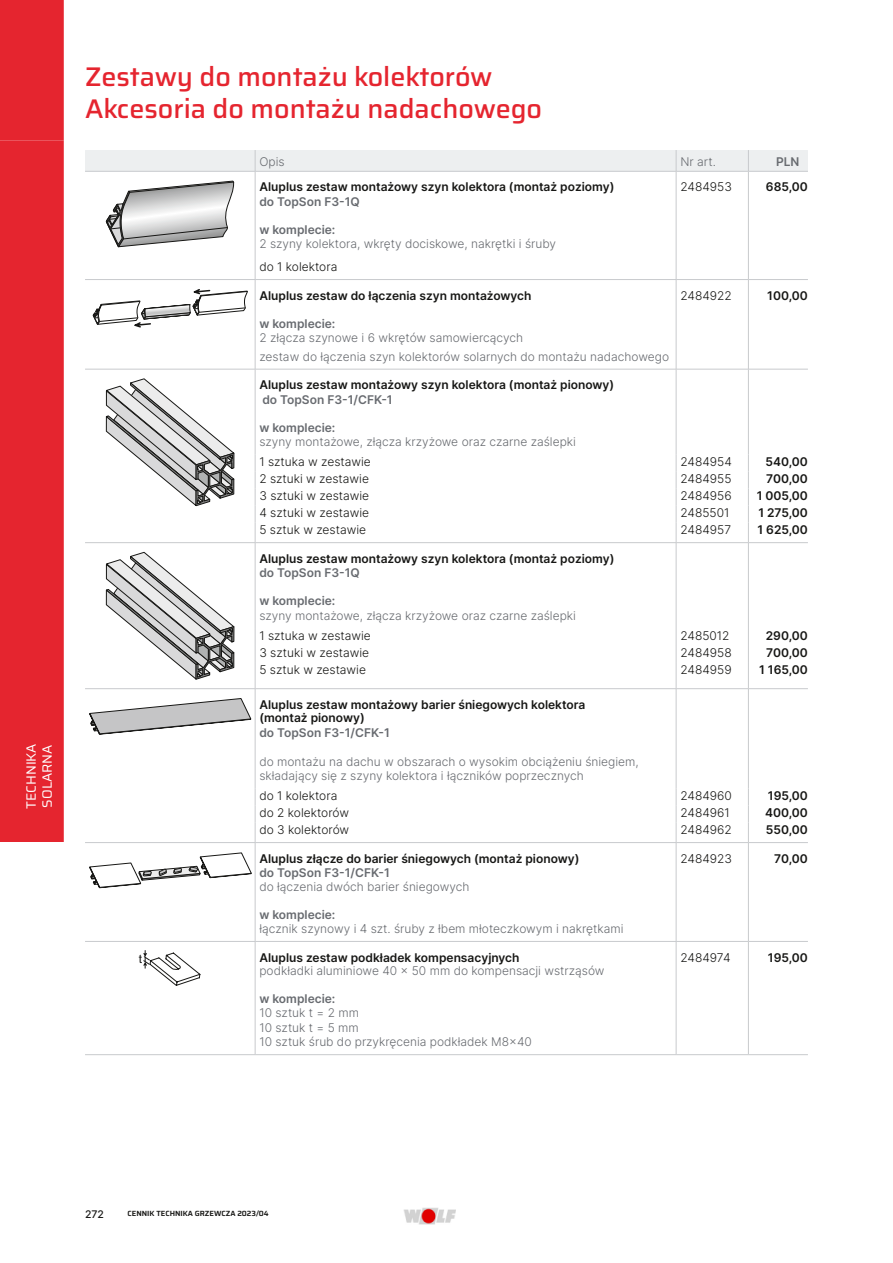
<style>
.page{position:relative;width:893px;height:1263px;background:#fff}
.page>*{position:absolute;margin:0;border:0;box-sizing:border-box;transform-origin:0 0}
.t1{font:500 27px/32.4px "Saira";color:#e5252f}
.t2{font:13.5px/16.2px "Saira";color:#fff}
.t3{font:300 12px/14.4px "Inter";color:#686b70}
.t4{font:600 12px/13.5px "Inter";color:#171715}
.t5{font:300 12px "Inter";color:#171715}
.t6{font:600 12px "Inter";color:#686b70}
.t7{font:12px "Arial";color:#171715}
.t8{font:500 10.5px "Inter";color:#171715}
.t9{font:600 7.5px "Saira";color:#171715}
</style>
<div class="page">
<img style="left:404px;top:1208px;width:51px;height:16px">
<div style="left:0;top:0;width:64px;height:842px;background:#e5252f"></div>
<hr style="left:748px;top:171px;width:1px;height:108px;background:#c8cacd">
<hr style="left:85px;top:279px;width:170px;height:1px;background:#c8cacd">
<hr style="left:676px;top:279px;width:72px;height:1px;background:#c8cacd">
<hr style="left:748px;top:279px;width:60px;height:1px;background:#c8cacd">
<hr style="left:748px;top:280px;width:1px;height:89px;background:#c8cacd">
<hr style="left:85px;top:369px;width:170px;height:1px;background:#c8cacd">
<hr style="left:676px;top:369px;width:72px;height:1px;background:#c8cacd">
<hr style="left:748px;top:369px;width:60px;height:1px;background:#c8cacd">
<hr style="left:748px;top:369px;width:1px;height:85px;background:#c8cacd">
<svg style="left:748px;top:454px;width:1px;height:88px"></svg>
<hr style="left:676px;top:542px;width:72px;height:1px;background:#c8cacd">
<hr style="left:748px;top:542px;width:60px;height:1px;background:#c8cacd">
<hr style="left:748px;top:543px;width:1px;height:85px;background:#c8cacd">
<svg style="left:748px;top:628px;width:1px;height:60px"></svg>
<hr style="left:85px;top:688px;width:170px;height:1px;background:#c8cacd">
<hr style="left:676px;top:688px;width:72px;height:1px;background:#c8cacd">
<hr style="left:748px;top:688px;width:60px;height:1px;background:#c8cacd">
<hr style="left:748px;top:689px;width:1px;height:99px;background:#c8cacd">
<svg style="left:748px;top:788px;width:1px;height:54px"></svg>
<hr style="left:85px;top:842px;width:170px;height:1px;background:#c8cacd">
<hr style="left:676px;top:842px;width:72px;height:1px;background:#c8cacd">
<hr style="left:748px;top:842px;width:60px;height:1px;background:#c8cacd">
<hr style="left:748px;top:843px;width:1px;height:98px;background:#c8cacd">
<hr style="left:85px;top:941px;width:170px;height:1px;background:#c8cacd">
<hr style="left:676px;top:941px;width:72px;height:1px;background:#c8cacd">
<hr style="left:748px;top:941px;width:60px;height:1px;background:#c8cacd">
<hr style="left:748px;top:941px;width:1px;height:113px;background:#c8cacd">
<hr style="left:85px;top:1054px;width:170px;height:1px;background:#c8cacd">
<hr style="left:676px;top:1054px;width:72px;height:1px;background:#c8cacd">
<hr style="left:748px;top:1054px;width:60px;height:1px;background:#c8cacd">
<hr style="left:255px;top:279px;width:421px;height:1px;background:#c8cacd">
<hr style="left:255px;top:369px;width:421px;height:1px;background:#c8cacd">
<hr style="left:255px;top:542px;width:421px;height:1px;background:#c8cacd">
<hr style="left:255px;top:688px;width:421px;height:1px;background:#c8cacd">
<hr style="left:255px;top:842px;width:421px;height:1px;background:#c8cacd">
<hr style="left:255px;top:941px;width:421px;height:1px;background:#c8cacd">
<hr style="left:255px;top:1054px;width:421px;height:1px;background:#c8cacd">
<hr style="left:255px;top:171px;width:1px;height:108px;background:#c8cacd">
<hr style="left:676px;top:171px;width:1px;height:108px;background:#c8cacd">
<hr style="left:255px;top:280px;width:1px;height:89px;background:#c8cacd">
<hr style="left:676px;top:280px;width:1px;height:89px;background:#c8cacd">
<hr style="left:255px;top:369px;width:1px;height:85px;background:#c8cacd">
<hr style="left:676px;top:369px;width:1px;height:85px;background:#c8cacd">
<svg style="left:676px;top:454px;width:1px;height:88px"></svg>
<hr style="left:676px;top:543px;width:1px;height:85px;background:#c8cacd">
<svg style="left:676px;top:628px;width:1px;height:60px"></svg>
<hr style="left:255px;top:689px;width:1px;height:99px;background:#c8cacd">
<hr style="left:676px;top:689px;width:1px;height:99px;background:#c8cacd">
<svg style="left:255px;top:788px;width:1px;height:54px"></svg>
<svg style="left:676px;top:788px;width:1px;height:54px"></svg>
<hr style="left:255px;top:843px;width:1px;height:98px;background:#c8cacd">
<hr style="left:676px;top:843px;width:1px;height:98px;background:#c8cacd">
<hr style="left:255px;top:941px;width:1px;height:113px;background:#c8cacd">
<hr style="left:676px;top:941px;width:1px;height:113px;background:#c8cacd">
<div style="left:85px;top:150px;width:723px;height:21px;background:#edeff0"></div>
<hr style="left:85px;top:171px;width:170px;height:1px;background:#c8cacd">
<hr style="left:255px;top:171px;width:421px;height:1px;background:#c8cacd">
<hr style="left:676px;top:171px;width:72px;height:1px;background:#c8cacd">
<hr style="left:748px;top:171px;width:60px;height:1px;background:#c8cacd">
<svg style="left:106px;top:181px;width:128px;height:66px"></svg>
<svg style="left:93px;top:289px;width:155px;height:39px"></svg>
<svg style="left:85px;top:371px;width:171px;height:317px"></svg>
<svg style="left:89px;top:698px;width:163px;height:37px"></svg>
<svg style="left:89px;top:852px;width:163px;height:36px"></svg>
<svg style="left:143px;top:950px;width:58px;height:36px"></svg>
<p class="t2" style="left:22px;top:809px;width:67px;rotate:-90deg">TECHNIKA<br>SOLARNA</p>
<h1 class="t1" style="left:85px;top:59px;width:459px">Zestawy do montażu kolektorów<br>Akcesoria do montażu nadachowego</h1>
<p class="t3" style="left:259px;top:155px;width:27px">Opis</p>
<p class="t3" style="left:680px;top:155px;width:37px">Nr art.</p>
<p class="t6" style="left:776px;top:153px;width:25px">PLN</p>
<p class="t4" style="left:259px;top:180px;width:356px">Aluplus zestaw montażowy szyn kolektora (montaż poziomy)</p>
<p class="t6" style="left:259px;top:193px;width:102px">do TopSon F3-1Q</p>
<p class="t6" style="left:259px;top:221px;width:78px">w komplecie:</p>
<p class="t3" style="left:259px;top:236px;width:298px">2 szyny kolektora, wkręty dociskowe, nakrętki i śruby</p>
<p class="t5" style="left:259px;top:258px;width:79px">do 1 kolektora</p>
<p class="t5" style="left:680px;top:178px;width:53px">2484953</p>
<p class="t4" style="left:766px;top:180px;width:44px">685,00</p>
<p class="t4" style="left:259px;top:288px;width:274px">Aluplus zestaw do łączenia szyn montażowych</p>
<p class="t6" style="left:259px;top:314px;width:78px">w komplecie:</p>
<p class="t3" style="left:259px;top:328px;width:411px;line-height:18.6px">2 złącza szynowe i 6 wkrętów samowiercących<br>zestaw do łączenia szyn kolektorów solarnych do montażu nadachowego</p>
<p class="t5" style="left:680px;top:287px;width:53px">2484922</p>
<p class="t4" style="left:767px;top:288px;width:42px">100,00</p>
<p class="t4" style="left:259px;top:378px;width:356px">Aluplus zestaw montażowy szyn kolektora (montaż pionowy)</p>
<p class="t6" style="left:262px;top:391px;width:132px">do TopSon F3-1/CFK-1</p>
<p class="t6" style="left:259px;top:418px;width:78px">w komplecie:</p>
<p class="t3" style="left:259px;top:434px;width:318px">szyny montażowe, złącza krzyżowe oraz czarne zaślepki</p>
<p class="t5" style="left:259px;top:453px;width:113px">1 sztuka w zestawie</p>
<p class="t5" style="left:680px;top:453px;width:53px">2484954</p>
<p class="t4" style="left:765px;top:455px;width:44px">540,00</p>
<p class="t5" style="left:259px;top:470px;width:111px">2 sztuki w zestawie</p>
<p class="t5" style="left:680px;top:470px;width:53px">2484955</p>
<p class="t4" style="left:766px;top:472px;width:43px">700,00</p>
<p class="t5" style="left:259px;top:487px;width:111px">3 sztuki w zestawie</p>
<p class="t5" style="left:680px;top:487px;width:53px">2484956</p>
<p class="t4" style="left:757px;top:489px;width:53px">1 005,00</p>
<p class="t5" style="left:259px;top:504px;width:111px">4 sztuki w zestawie</p>
<p class="t5" style="left:680px;top:504px;width:51px">2485501</p>
<p class="t4" style="left:758px;top:506px;width:51px">1 275,00</p>
<p class="t5" style="left:259px;top:521px;width:108px">5 sztuk w zestawie</p>
<p class="t5" style="left:680px;top:521px;width:52px">2484957</p>
<p class="t4" style="left:757px;top:523px;width:52px">1 625,00</p>
<p class="t4" style="left:259px;top:551px;width:356px">Aluplus zestaw montażowy szyn kolektora (montaż poziomy)</p>
<p class="t6" style="left:259px;top:564px;width:102px">do TopSon F3-1Q</p>
<p class="t6" style="left:259px;top:592px;width:78px">w komplecie:</p>
<p class="t3" style="left:259px;top:608px;width:318px">szyny montażowe, złącza krzyżowe oraz czarne zaślepki</p>
<p class="t5" style="left:259px;top:626px;width:113px">1 sztuka w zestawie</p>
<p class="t5" style="left:680px;top:626px;width:51px">2485012</p>
<p class="t4" style="left:766px;top:628px;width:44px">290,00</p>
<p class="t5" style="left:259px;top:643px;width:111px">3 sztuki w zestawie</p>
<p class="t5" style="left:680px;top:643px;width:53px">2484958</p>
<p class="t4" style="left:766px;top:645px;width:43px">700,00</p>
<p class="t5" style="left:259px;top:660px;width:108px">5 sztuk w zestawie</p>
<p class="t5" style="left:680px;top:660px;width:53px">2484959</p>
<p class="t4" style="left:759px;top:662px;width:50px">1 165,00</p>
<p class="t4" style="left:259px;top:697px;width:327px">Aluplus zestaw montażowy barier śniegowych kolektora (montaż pionowy)</p>
<p class="t6" style="left:259px;top:724px;width:132px">do TopSon F3-1/CFK-1</p>
<p class="t3" style="left:259px;top:754px;width:381px">do montażu na dachu w obszarach o wysokim obciążeniu śniegiem, składający się z szyny kolektora i łączników poprzecznych</p>
<p class="t5" style="left:259px;top:787px;width:79px">do 1 kolektora</p>
<p class="t5" style="left:680px;top:787px;width:53px">2484960</p>
<p class="t4" style="left:768px;top:789px;width:42px">195,00</p>
<p class="t5" style="left:259px;top:804px;width:91px">do 2 kolektorów</p>
<p class="t5" style="left:680px;top:804px;width:51px">2484961</p>
<p class="t4" style="left:765px;top:806px;width:44px">400,00</p>
<p class="t5" style="left:259px;top:821px;width:91px">do 3 kolektorów</p>
<p class="t5" style="left:680px;top:821px;width:53px">2484962</p>
<p class="t4" style="left:766px;top:823px;width:44px">550,00</p>
<p class="t4" style="left:259px;top:851px;width:322px">Aluplus złącze do barier śniegowych (montaż pionowy)</p>
<p class="t6" style="left:259px;top:864px;width:132px">do TopSon F3-1/CFK-1</p>
<p class="t3" style="left:259px;top:879px;width:212px">do łączenia dwóch barier śniegowych</p>
<p class="t6" style="left:259px;top:905px;width:78px">w komplecie:</p>
<p class="t3" style="left:259px;top:921px;width:366px">łącznik szynowy i 4 szt. śruby z łbem młoteczkowym i nakrętkami</p>
<p class="t5" style="left:680px;top:850px;width:53px">2484923</p>
<p class="t4" style="left:774px;top:851px;width:35px">70,00</p>
<p class="t7" style="left:139px;top:951px;width:5px">t</p>
<p class="t4" style="left:259px;top:950px;width:262px">Aluplus zestaw podkładek kompensacyjnych</p>
<p class="t3" style="left:259px;top:963px;width:347px">podkładki aluminiowe 40 x 50 mm do kompensacji wstrząsów</p>
<p class="t6" style="left:259px;top:990px;width:78px">w komplecie:</p>
<p class="t3" style="left:259px;top:1005px;width:274px">10 sztuk t = 2 mm<br>10 sztuk t = 5 mm<br>10 sztuk śrub do przykręcenia podkładek M8x40</p>
<p class="t5" style="left:680px;top:948px;width:52px">2484974</p>
<p class="t4" style="left:768px;top:950px;width:42px">195,00</p>
<p class="t8" style="left:85px;top:1206px;width:20px">272</p>
<p class="t9" style="left:128px;top:1207px;width:143px">CENNIK TECHNIKA GRZEWCZA 2023/04</p>
</div>
